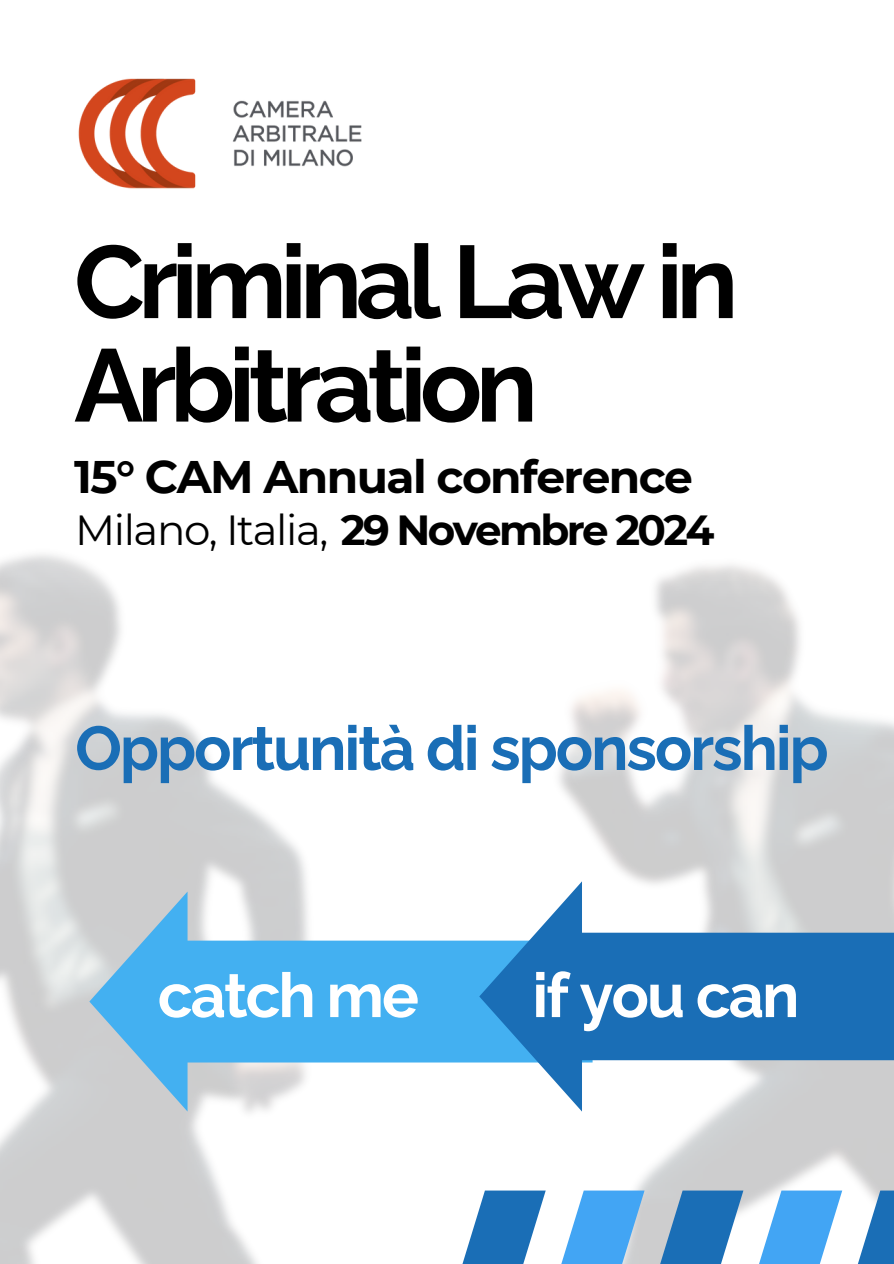
<style>
.page{position:relative;width:894px;height:1264px;background:#fff}
.page>*{position:absolute;margin:0;border:0;box-sizing:border-box;transform-origin:0 0}
.t1{font:700 102.75px/103.4px "Raleway";letter-spacing:-.065em;color:#000}
.t2{font:700 61.8px "Raleway";letter-spacing:-.035em;color:#1a6eb6}
.t3{font:700 61.8px "Raleway";letter-spacing:-.035em;color:#fff}
.t4{font:700 45.6px "Montserrat";letter-spacing:-.035em;color:#000}
.t5{font:42px "Montserrat";letter-spacing:-.035em;color:#000}
.s1{font-weight:700}
</style>
<div class="page">
<svg style="left:462px;top:1190px;width:431px;height:73px"></svg>
<svg style="left:89px;top:891px;width:390px;height:220px;fill:#43b0f1"></svg>
<svg style="left:479px;top:881px;width:414px;height:230px;fill:#1a6eb6"></svg>
<img style="left:78px;top:78px;width:284px;height:111px">
<h1 class="t1" style="left:74px;top:230px;width:665px">Criminal Law in<br>Arbitration</h1>
<p class="t4" style="left:74px;top:449px;width:620px">15° CAM Annual conference</p>
<p class="t5" style="left:75px;top:504px;width:640px">Milano, Italia, <span class="s1">29 Novembre 2024</span></p>
<p class="t2" style="left:75px;top:711px;width:754px">Opportunità di sponsorship</p>
<p class="t3" style="left:158px;top:958px;width:263px">catch me</p>
<h3 class="t3" style="left:532px;top:958px;width:268px">if you can</h3>
</div>
